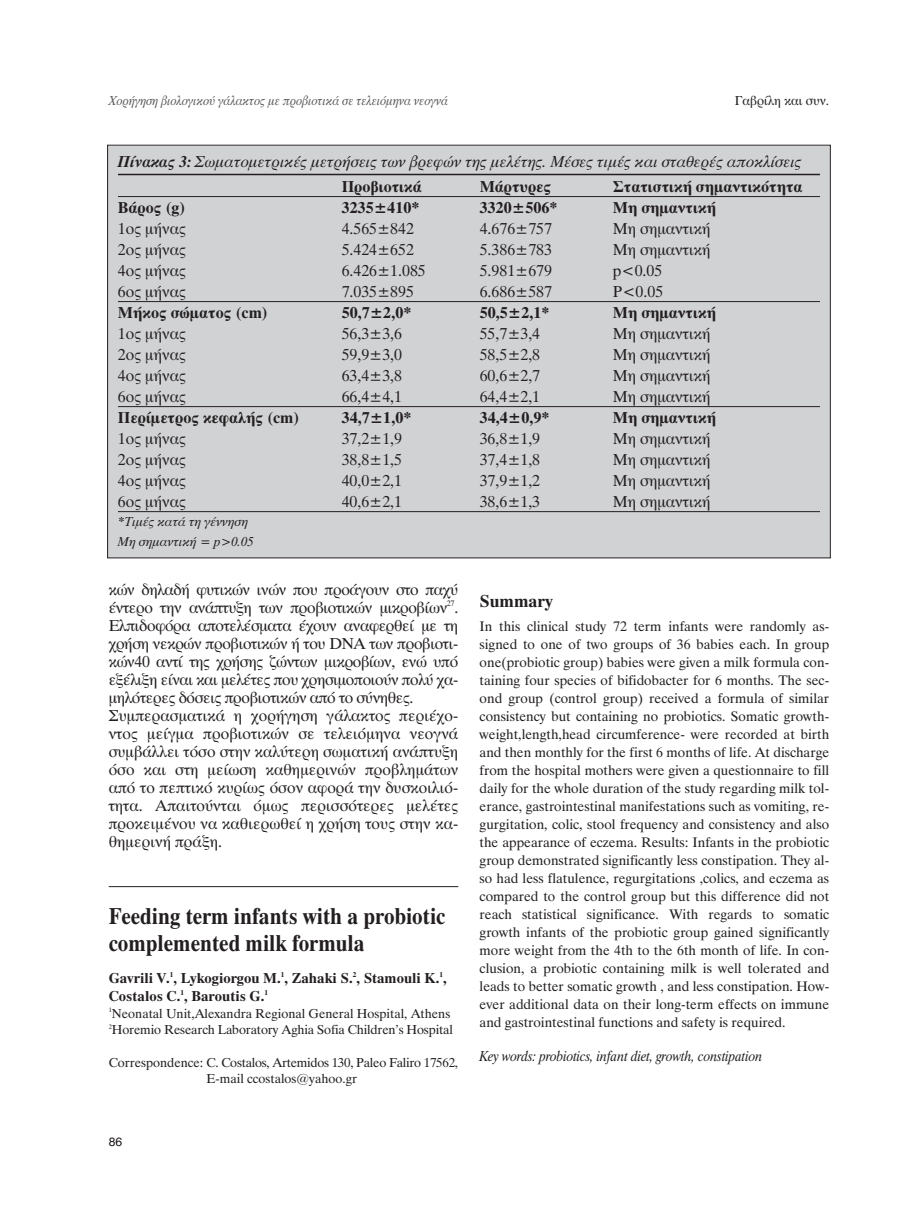
<style>
.page{position:relative;width:915px;height:1212px;background:#fff}
.page>*{position:absolute;margin:0;border:0;box-sizing:border-box;transform-origin:0 0}
.t1{font:24px/26.8px "UB Times Bold";color:#231f20;scale:.9 1}
.t2{font:18px "UB Times Bold";color:#231f20}
.t3{font:16.5px/18px "UB Times";color:#231f20}
.t4{font:16.5px "UB Times Bold";color:#231f20}
.t5{font:16.5px "UB Times Italic";color:#231f20}
.t6{font:15px/17.9px "UB Times Bold";color:#231f20}
.t7{font:15px "UB Times Italic";letter-spacing:-.005em;color:#231f20;scale:.9 1}
.t8{font:14.4px/18px "UB Times";color:#231f20;text-align:justify}
.t9{font:13.5px/16.4px "UB Times";color:#231f20}
.t10{font:13.5px/16.2px "UB Times";letter-spacing:-.02em;color:#231f20;text-align:center}
.t11{font:13.5px "UB Times Italic";color:#57585a;scale:.9 1}
.t12{font:13.5px/20.4px "UB Times Italic";color:#231f20}
.t13{font:12px "UB Helvetica";color:#231f20}
.s1{font-family:"UB Times Bold";font-style:italic}
</style>
<div class="page">
<hr style="left:109px;top:886px;width:349px;height:1px;background:#231f20">
<div style="left:108px;top:146px;width:721px;height:411px;background:#d1d2d4"></div>
<hr style="left:118px;top:174px;width:701px;height:1px;background:#231f20">
<hr style="left:118px;top:196px;width:701px;height:1px;background:#231f20">
<hr style="left:118px;top:301px;width:701px;height:1px;background:#231f20">
<hr style="left:118px;top:406px;width:701px;height:1px;background:#231f20">
<hr style="left:118px;top:511px;width:701px;height:1px;background:#231f20">
<p class="t11" style="left:109px;top:93px;width:379px">Χορήγηση βιολογικού γάλακτος με προβιoτικά σε τελειόμηνα νεογνά</p>
<p class="t9" style="left:734px;top:93px;width:96px">Γαβρίλη και συν.</p>
<p class="t5" style="left:118px;top:152px;width:685px"><span class="s1">Πίνακας 3:</span> Σωματομετρικές μετρήσεις των βρεφών της μελέτης. Μέσες τιμές και σταθερές αποκλίσεις</p>
<p class="t4" style="left:341px;top:177px;width:81px">Προβιοτικά</p>
<p class="t4" style="left:479px;top:177px;width:73px">Μάρτυρες</p>
<p class="t4" style="left:612px;top:177px;width:191px">Στατιστική σημαντικότητα</p>
<p class="t4" style="left:118px;top:198px;width:69px">Βάρος (g)</p>
<p class="t4" style="left:341px;top:198px;width:79px">3235±410*</p>
<p class="t4" style="left:479px;top:198px;width:79px">3320±506*</p>
<p class="t4" style="left:612px;top:198px;width:104px">Μη σημαντική</p>
<p class="t3" style="left:118px;top:220px;width:69px">1ος μήνας</p>
<p class="t3" style="left:341px;top:220px;width:74px">4.565±842</p>
<p class="t3" style="left:479px;top:220px;width:74px">4.676±757</p>
<p class="t3" style="left:612px;top:220px;width:99px">Μη σημαντική</p>
<p class="t3" style="left:118px;top:241px;width:69px">2ος μήνας</p>
<p class="t3" style="left:341px;top:241px;width:74px">5.424±652</p>
<p class="t3" style="left:479px;top:241px;width:74px">5.386±783</p>
<p class="t3" style="left:612px;top:241px;width:99px">Μη σημαντική</p>
<p class="t3" style="left:118px;top:262px;width:69px">4ος μήνας</p>
<p class="t3" style="left:341px;top:262px;width:86px">6.426±1.085</p>
<p class="t3" style="left:479px;top:262px;width:74px">5.981±679</p>
<p class="t3" style="left:612px;top:262px;width:51px">p&lt;0.05</p>
<p class="t3" style="left:118px;top:283px;width:69px">6ος μήνας</p>
<p class="t3" style="left:341px;top:283px;width:74px">7.035±895</p>
<p class="t3" style="left:479px;top:283px;width:74px">6.686±587</p>
<p class="t3" style="left:612px;top:283px;width:52px">P&lt;0.05</p>
<p class="t4" style="left:118px;top:303px;width:152px">Μήκος σώματος (cm)</p>
<p class="t4" style="left:341px;top:303px;width:71px">50,7±2,0*</p>
<p class="t4" style="left:479px;top:303px;width:71px">50,5±2,1*</p>
<p class="t4" style="left:612px;top:303px;width:104px">Μη σημαντική</p>
<p class="t3" style="left:118px;top:325px;width:69px">1ος μήνας</p>
<p class="t3" style="left:341px;top:325px;width:62px">56,3±3,6</p>
<p class="t3" style="left:479px;top:325px;width:62px">55,7±3,4</p>
<p class="t3" style="left:612px;top:325px;width:99px">Μη σημαντική</p>
<p class="t3" style="left:118px;top:346px;width:69px">2ος μήνας</p>
<p class="t3" style="left:341px;top:346px;width:62px">59,9±3,0</p>
<p class="t3" style="left:479px;top:346px;width:62px">58,5±2,8</p>
<p class="t3" style="left:612px;top:346px;width:99px">Μη σημαντική</p>
<p class="t3" style="left:118px;top:367px;width:69px">4ος μήνας</p>
<p class="t3" style="left:341px;top:367px;width:62px">63,4±3,8</p>
<p class="t3" style="left:479px;top:367px;width:62px">60,6±2,7</p>
<p class="t3" style="left:612px;top:367px;width:99px">Μη σημαντική</p>
<p class="t3" style="left:118px;top:388px;width:69px">6ος μήνας</p>
<p class="t3" style="left:341px;top:388px;width:62px">66,4±4,1</p>
<p class="t3" style="left:479px;top:388px;width:62px">64,4±2,1</p>
<p class="t3" style="left:612px;top:388px;width:99px">Μη σημαντική</p>
<p class="t4" style="left:118px;top:408px;width:183px">Περίμετρος κεφαλής (cm)</p>
<p class="t4" style="left:341px;top:408px;width:71px">34,7±1,0*</p>
<p class="t4" style="left:479px;top:408px;width:71px">34,4±0,9*</p>
<p class="t4" style="left:612px;top:408px;width:104px">Μη σημαντική</p>
<p class="t3" style="left:118px;top:430px;width:69px">1ος μήνας</p>
<p class="t3" style="left:341px;top:430px;width:62px">37,2±1,9</p>
<p class="t3" style="left:479px;top:430px;width:62px">36,8±1,9</p>
<p class="t3" style="left:612px;top:430px;width:99px">Μη σημαντική</p>
<p class="t3" style="left:118px;top:451px;width:69px">2ος μήνας</p>
<p class="t3" style="left:341px;top:451px;width:62px">38,8±1,5</p>
<p class="t3" style="left:479px;top:451px;width:62px">37,4±1,8</p>
<p class="t3" style="left:612px;top:451px;width:99px">Μη σημαντική</p>
<p class="t3" style="left:118px;top:472px;width:69px">4ος μήνας</p>
<p class="t3" style="left:341px;top:472px;width:62px">40,0±2,1</p>
<p class="t3" style="left:479px;top:472px;width:62px">37,9±1,2</p>
<p class="t3" style="left:612px;top:472px;width:99px">Μη σημαντική</p>
<p class="t3" style="left:118px;top:493px;width:69px">6ος μήνας</p>
<p class="t3" style="left:341px;top:493px;width:62px">40,6±2,1</p>
<p class="t3" style="left:479px;top:493px;width:62px">38,6±1,3</p>
<p class="t3" style="left:612px;top:493px;width:99px">Μη σημαντική</p>
<p class="t12" style="left:118px;top:511px;width:137px">*Τιμές κατά τη γέννηση<br>Μη σημαντική = p&gt;0.05</p>
<p class="t3" style="left:109px;top:581px;width:351px">κών δηλαδή φυτικών ινών που προάγουν στο παχύ έντερο την ανάπτυξη των προβιοτικών μικροβίων<sup>27</sup>.<br>Ελπιδοφόρα αποτελέσματα έχουν αναφερθεί με τη χρήση νεκρών προβιοτικών ή του DNA των προβιοτι&shy;κών40 αντί της χρήσης ζώντων μικροβίων, ενώ υπό εξέλιξη είναι και μελέτες που χρησιμοποιούν πολύ χα&shy;μηλότερες δόσεις προβιοτικών από το σύνηθες.<br>Συμπερασματικά η χορήγηση γάλακτος περιέχο&shy;ντος μείγμα προβιοτικών σε τελειόμηνα νεογνά συμβάλλει τόσο στην καλύτερη σωματική ανάπτυξη όσο και στη μείωση καθημερινών προβλημάτων από το πεπτικό κυρίως όσον αφορά την δυσκοιλιό&shy;τητα. Απαιτούνται όμως περισσότερες μελέτες προκειμένου να καθιερωθεί η χρήση τους στην κα&shy;θημερινή πράξη.</p>
<h1 class="t1" style="left:109px;top:902px;width:375px">Feeding term infants with a probiotic complemented milk formula</h1>
<p class="t6" style="left:109px;top:969px;width:339px">Gavrili V.<sup>1</sup>, Lykogiorgou M.<sup>1</sup>, Zahaki S.<sup>2</sup>, Stamouli K.<sup>1</sup>,<br>Costalos C.<sup>1</sup>, Baroutis G.<sup>1</sup></p>
<p class="t9" style="left:109px;top:1005px;width:345px"><sup>1</sup>Neonatal Unit,Alexandra Regional General Hospital, Athens<br><sup>2</sup>Horemio Research Laboratory Aghia Sofia Children’s Hospital</p>
<p class="t10" style="left:109px;top:1054px;width:351px">Correspondence: C. Costalos, Artemidos 130, Paleo Faliro 17562,<br>E-mail ccostalos@yahoo.gr</p>
<p class="t13" style="left:109px;top:1135px;width:15px">86</p>
<p class="t2" style="left:479px;top:591px;width:75px">Summary</p>
<p class="t8" style="left:479px;top:617px;width:351px">In this clinical study 72 term infants were randomly as&shy;signed to one of two groups of 36 babies each. In group one(probiotic group) babies were given a milk formula con&shy;taining four species of bifidobacter for 6 months. The sec&shy;ond group (control group) received a formula of similar consistency but containing no probiotics. Somatic growth&shy;weight,length,head circumference- were recorded at birth and then monthly for the first 6 months of life. At discharge from the hospital mothers were given a questionnaire to fill daily for the whole duration of the study regarding milk tol&shy;erance, gastrointestinal manifestations such as vomiting, re&shy;gurgitation, colic, stool frequency and consistency and also the appearance of eczema. Results: Infants in the probiotic group demonstrated significantly less constipation. They al&shy;so had less flatulence, regurgitations ,colics, and eczema as compared to the control group but this difference did not reach statistical significance. With regards to somatic growth infants of the probiotic group gained significantly more weight from the 4th to the 6th month of life. In con&shy;clusion, a probiotic containing milk is well tolerated and leads to better somatic growth , and less constipation. How&shy;ever additional data on their long-term effects on immune and gastrointestinal functions and safety is required.</p>
<p class="t7" style="left:479px;top:1047px;width:315px">Key words: probiotics, infant diet, growth, constipation</p>
</div>
